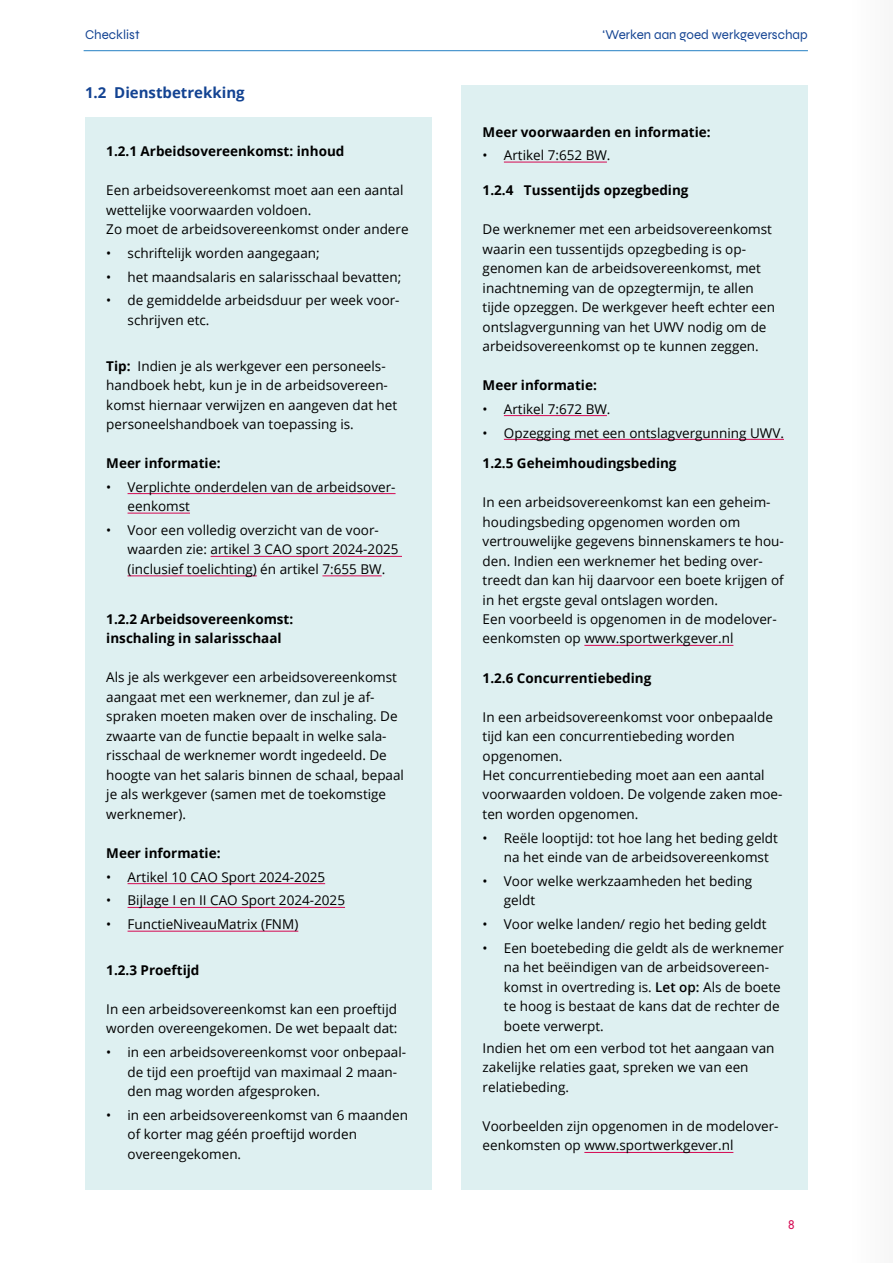
<style>
.page{position:relative;width:893px;height:1263px;background:#fff}
.page>*{position:absolute;margin:0;border:0;box-sizing:border-box;transform-origin:0 0}
.t1{font:700 15px "Open Sans";color:#134392}
.t2{font:13.5px/19.5px "Open Sans";color:#000}
.t3{font:700 13.5px/19.5px "Open Sans";color:#000}
.t4{font:13.5px "Syne";color:#134392}
.t5{font:13.5px "Syne";color:#d50952}
.s1{font-weight:700}
.s2{font-weight:600}
</style>
<div class="page">
<hr style="left:84px;top:50px;width:724px;height:1px;background:#2581c4">
<div style="left:461px;top:85px;width:347px;height:1105px;background:#def0f1"></div>
<hr style="left:504px;top:162px;width:103px;height:1px;background:#d50952">
<hr style="left:504px;top:415px;width:103px;height:1px;background:#d50952">
<hr style="left:504px;top:439px;width:280px;height:1px;background:#d50952">
<hr style="left:584px;top:645px;width:149px;height:1px;background:#d50952">
<hr style="left:584px;top:1152px;width:149px;height:1px;background:#d50952">
<div style="left:85px;top:117px;width:347px;height:1073px;background:#def0f1"></div>
<hr style="left:128px;top:493px;width:268px;height:1px;background:#d50952">
<hr style="left:128px;top:513px;width:62px;height:1px;background:#d50952">
<hr style="left:211px;top:556px;width:191px;height:1px;background:#d50952">
<hr style="left:128px;top:575px;width:129px;height:1px;background:#d50952">
<hr style="left:322px;top:575px;width:60px;height:1px;background:#d50952">
<hr style="left:128px;top:883px;width:197px;height:1px;background:#d50952">
<hr style="left:128px;top:907px;width:217px;height:1px;background:#d50952">
<hr style="left:128px;top:931px;width:170px;height:1px;background:#d50952">
<div style="left:847px;top:0;width:46px;height:1263px;background:#fafafa"></div>
<p class="t4" style="left:85px;top:27px;width:56px">Checklist</p>
<p class="t4" style="left:603px;top:27px;width:207px">‘Werken aan goed werkgeverschap</p>
<p class="t1" style="left:85px;top:81px;width:161px">1.2 Dienstbetrekking</p>
<p class="t3" style="left:106px;top:141px;width:240px">1.2.1 Arbeidsovereenkomst: inhoud</p>
<p class="t2" style="left:106px;top:180px;width:304px">Een arbeidsovereenkomst moet aan een aantal wettelijke voorwaarden voldoen.<br>Zo moet de arbeidsovereenkomst onder andere</p>
<p class="t2" style="left:106px;top:243px;width:215px">• schriftelijk worden aangegaan;</p>
<p class="t2" style="left:106px;top:266px;width:297px">• het maandsalaris en salarisschaal bevatten;</p>
<p class="t2" style="left:128px;top:290px;width:274px;text-indent:-21px">• de gemiddelde arbeidsduur per week voor&shy;schrijven etc.</p>
<p class="t2" style="left:106px;top:355px;width:292px"><span class="s1">Tip:</span> Indien je als werkgever een personeels&shy;handboek hebt, kun je in de arbeidsovereen&shy;komst hiernaar verwijzen en aangeven dat het personeelshandboek van toepassing is.</p>
<p class="t3" style="left:106px;top:453px;width:116px">Meer informatie:</p>
<p class="t2" style="left:128px;top:477px;width:269px;text-indent:-21px">• Verplichte onderdelen van de arbeidsover&shy;eenkomst</p>
<p class="t2" style="left:128px;top:520px;width:272px;text-indent:-21px">• Voor een volledig overzicht van de voor&shy;waarden zie: artikel 3 CAO sport 2024-2025 (inclusief toelichting) én artikel 7:655 BW.</p>
<p class="t3" style="left:106px;top:609px;width:189px">1.2.2 Arbeidsovereenkomst: inschaling in salarisschaal</p>
<p class="t2" style="left:106px;top:667px;width:299px">Als je als werkgever een arbeidsovereenkomst aangaat met een werknemer, dan zul je af&shy;spraken moeten maken over de inschaling. De zwaarte van de functie bepaalt in welke sala&shy;risschaal de werknemer wordt ingedeeld. De hoogte van het salaris binnen de schaal, bepaal je als werkgever (samen met de toekomstige werknemer).</p>
<p class="t3" style="left:106px;top:843px;width:116px">Meer informatie:</p>
<p class="t2" style="left:106px;top:867px;width:220px">• Artikel 10 CAO Sport 2024-2025</p>
<p class="t2" style="left:106px;top:890px;width:240px">• Bijlage I en II CAO Sport 2024-2025</p>
<p class="t2" style="left:106px;top:914px;width:194px">• FunctieNiveauMatrix (FNM)</p>
<p class="t3" style="left:106px;top:960px;width:95px">1.2.3 Proeftijd</p>
<p class="t2" style="left:106px;top:999px;width:293px">In een arbeidsovereenkomst kan een proeftijd worden overeengekomen. De wet bepaalt dat:</p>
<p class="t2" style="left:128px;top:1042px;width:280px;text-indent:-21px">• in een arbeidsovereenkomst voor onbepaal&shy;de tijd een proeftijd van maximaal 2 maan&shy;den mag worden afgesproken.</p>
<p class="t2" style="left:128px;top:1105px;width:282px;text-indent:-21px">• in een arbeidsovereenkomst van 6 maanden of korter mag géén proeftijd worden overeengekomen.</p>
<p class="t3" style="left:483px;top:122px;width:230px">Meer voorwaarden en informatie:</p>
<p class="t2" style="left:483px;top:145px;width:129px">• Artikel 7:652 BW.</p>
<p class="t3" style="left:483px;top:180px;width:207px">1.2.4 Tussentijds opzegbeding</p>
<p class="t2" style="left:483px;top:219px;width:294px">De werknemer met een arbeidsovereenkomst waarin een tussentijds opzegbeding is op&shy;genomen kan de arbeidsovereenkomst, met inachtneming van de opzegtermijn, te allen tijde opzeggen. De werkgever heeft echter een ontslagvergunning van het UWV nodig om de arbeidsovereenkomst op te kunnen zeggen.</p>
<p class="t3" style="left:483px;top:375px;width:116px">Meer informatie:</p>
<p class="t2" style="left:483px;top:399px;width:129px">• Artikel 7:672 BW.</p>
<p class="t2" style="left:483px;top:422px;width:303px">• Opzegging met een ontslagvergunning UWV.</p>
<p class="t3" style="left:483px;top:453px;width:195px">1.2.5 Geheimhoudingsbeding</p>
<p class="t2" style="left:483px;top:492px;width:303px">In een arbeidsovereenkomst kan een geheim&shy;houdingsbeding opgenomen worden om vertrouwelijke gegevens binnenskamers te hou&shy;den. Indien een werknemer het beding over&shy;treedt dan kan hij daarvoor een boete krijgen of in het ergste geval ontslagen worden.<br>Een voorbeeld is opgenomen in de modelover&shy;eenkomsten op www.sportwerkgever.nl</p>
<p class="t3" style="left:483px;top:667px;width:170px">1.2.6 Concurrentiebeding</p>
<p class="t2" style="left:483px;top:706px;width:301px">In een arbeidsovereenkomst voor onbepaalde tijd kan een concurrentiebeding worden opgenomen.<br>Het concurrentiebeding moet aan een aantal voorwaarden voldoen. De volgende zaken moe&shy;ten worden opgenomen.</p>
<p class="t2" style="left:504px;top:828px;width:276px;text-indent:-21px">• Reële looptijd: tot hoe lang het beding geldt na het einde van de arbeidsovereenkomst</p>
<p class="t2" style="left:504px;top:871px;width:250px;text-indent:-21px">• Voor welke werkzaamheden het beding geldt</p>
<p class="t2" style="left:483px;top:914px;width:285px">• Voor welke landen/ regio het beding geldt</p>
<p class="t2" style="left:504px;top:938px;width:282px;text-indent:-21px">• Een boetebeding die geldt als de werknemer na het beëindigen van de arbeidsovereen&shy;komst in overtreding is. <span class="s2">Let op:</span> Als de boete te hoog is bestaat de kans dat de rechter de boete verwerpt.</p>
<p class="t2" style="left:483px;top:1038px;width:293px">Indien het om een verbod tot het aangaan van zakelijke relaties gaat, spreken we van een relatiebeding.</p>
<p class="t2" style="left:483px;top:1116px;width:297px">Voorbeelden zijn opgenomen in de modelover&shy;eenkomsten op www.sportwerkgever.nl</p>
<p class="t5" style="left:788px;top:1216px;width:8px">8</p>
</div>
